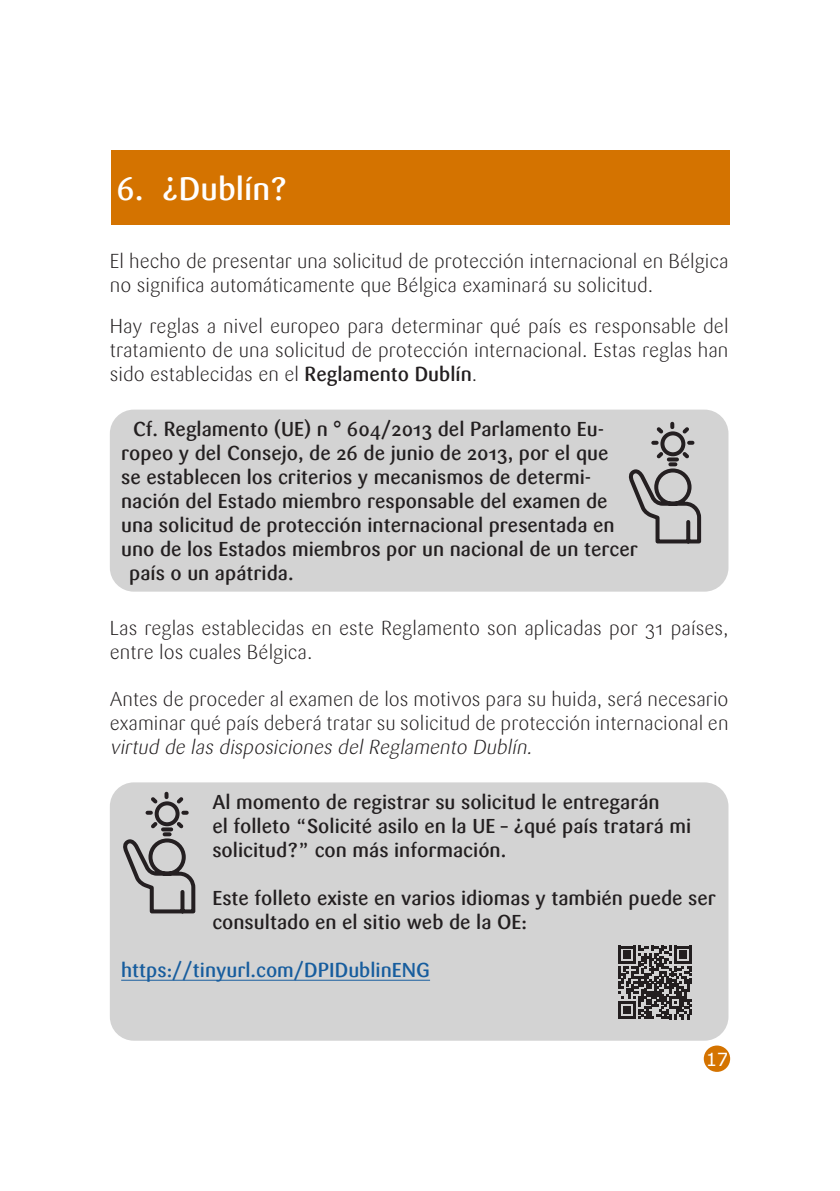
<style>
.page{position:relative;width:840px;height:1191px;background:#fff}
.page>*{position:absolute;margin:0;border:0;box-sizing:border-box;transform-origin:0 0}
.t1{font:500 32px "Sari";color:#fff}
.Corps_de_texte{font:300 20px/24px "Sari";color:#231f20}
.Style_de_paragraphe_1{font:500 20px/24px "Sari";color:#231f20}
.Lien2{font:500 20px "Sari";color:#175d9e}
.t2{font:18px "Verdana";color:#fff}
.s1{font-weight:500}
.s2{font-style:italic}
</style>
<div class="page">
<div style="left:703px;top:1045px;width:26px;height:26px;background:#d47300;border-radius:50%"></div>
<div style="left:111px;top:150px;width:618px;height:74px;background:#d47300"></div>
<div style="left:110px;top:409px;width:618px;height:182px;background:#d3d3d3;border-radius:24px"></div>
<svg style="left:629px;top:421px;width:73px;height:123px"></svg>
<div style="left:110px;top:782px;width:618px;height:258px;background:#d3d3d3;border-radius:24px"></div>
<hr style="left:121px;top:980px;width:309px;height:1px;background:#175d9e">
<svg style="left:124px;top:791px;width:72px;height:123px"></svg>
<svg style="left:618px;top:946px;width:73px;height:73px"></svg>
<p class="t1" style="left:116px;top:170px;width:172px">6. ¿Dublín?</p>
<p class="Corps_de_texte" style="left:110px;top:249px;width:620px">El hecho de presentar una solicitud de protección internacional en Bélgica no significa automáticamente que Bélgica examinará su solicitud.</p>
<p class="Corps_de_texte" style="left:110px;top:314px;width:620px;text-align:justify">Hay reglas a nivel europeo para determinar qué país es responsable del tratamiento de una solicitud de protección internacional. Estas reglas han sido establecidas en el <span class="s1">Reglamento Dublín</span>.</p>
<p class="Style_de_paragraphe_1" style="left:133px;top:417px;width:472px">Cf. Reglamento (UE) n ° 604/2013 del Parlamento Eu-</p>
<p class="Style_de_paragraphe_1" style="left:121px;top:441px;width:488px">ropeo y del Consejo, de 26 de junio de 2013, por el que</p>
<p class="Style_de_paragraphe_1" style="left:121px;top:465px;width:471px">se establecen los criterios y mecanismos de determi-</p>
<p class="Style_de_paragraphe_1" style="left:121px;top:489px;width:487px">nación del Estado miembro responsable del examen de</p>
<p class="Style_de_paragraphe_1" style="left:121px;top:513px;width:494px">una solicitud de protección internacional presentada en</p>
<p class="Style_de_paragraphe_1" style="left:121px;top:537px;width:518px">uno de los Estados miembros por un nacional de un tercer</p>
<p class="Style_de_paragraphe_1" style="left:129px;top:561px;width:166px">país o un apátrida.</p>
<p class="Corps_de_texte" style="left:110px;top:616px;width:619px">Las reglas establecidas en este Reglamento son aplicadas por 31 países, entre los cuales Bélgica.</p>
<p class="Corps_de_texte" style="left:110px;top:687px;width:620px;text-align:justify">Antes de proceder al examen de los motivos para su huida, será necesario examinar qué país deberá tratar su solicitud de protección internacional en <span class="s2">virtud de las disposiciones del Reglamento Dublín.</span></p>
<p class="Style_de_paragraphe_1" style="left:212px;top:790px;width:480px">Al momento de registrar su solicitud le entregarán<br>el folleto “Solicité asilo en la UE – ¿qué país tratará mi solicitud?” con más información.</p>
<p class="Style_de_paragraphe_1" style="left:212px;top:886px;width:504px">Este folleto existe en varios idiomas y también puede ser consultado en el sitio web de la OE:</p>
<p class="Lien2" style="left:121px;top:958px;width:310px">https://tinyurl.com/DPIDublinENG</p>
<p class="t2" style="left:705px;top:1047px;width:24px">17</p>
</div>
